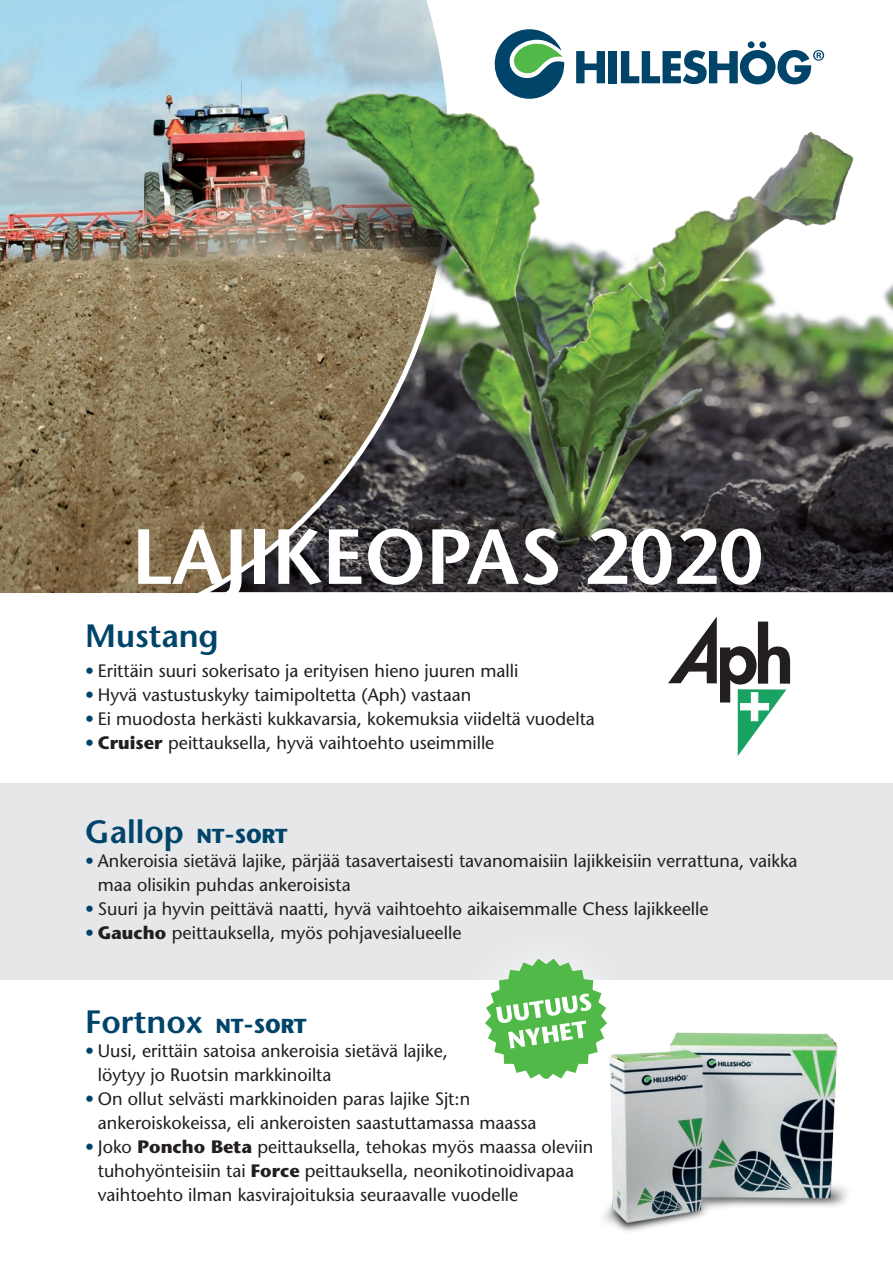
<style>
.page{position:relative;width:893px;height:1263px;background:#fff}
.page>*{position:absolute;margin:0;border:0;box-sizing:border-box;transform-origin:0 0}
.t1{font:600 77.85px "Stone Sans";color:#fff}
.t2{font:600 32.25px "Stone Sans";color:#00446a}
.t3{font:18px/24px "Stone Sans";color:#231f20}
.s1{color:#00446a}
.s2{font-weight:700}
.s3{font-weight:700;font-size:20.25px}
.s4{font-weight:700;font-size:28.95px}
</style>
<div class="page">
<img style="left:454px;top:68px;width:439px;height:524px">
<div style="left:0;top:783px;width:893px;height:196px;background:#e6e7e9"></div>
<svg style="left:668px;top:616px;width:122px;height:140px"></svg>
<div style="left:449px;top:922px;width:194px;height:194px;background:#fff;opacity:.5"></div>
<svg style="left:485px;top:958px;width:122px;height:121px"></svg>
<svg style="left:495px;top:29px;width:69px;height:70px"></svg>
<svg style="left:576px;top:51px;width:29px;height:32px"></svg>
<div style="left:609px;top:51px;width:8px;height:32px;background:#00446a"></div>
<svg style="left:621px;top:50px;width:203px;height:34px"></svg>
<div style="left:748px;top:41px;width:6px;height:7px;background:#00446a;border-radius:50%"></div>
<div style="left:759px;top:41px;width:7px;height:7px;background:#00446a;border-radius:50%"></div>
<img style="left:554px;top:999px;width:294px;height:233px">
<img style="left:0;top:0;width:454px;height:593px">
<img style="left:291px;top:68px;width:218px;height:239px">
<h1 class="t1" style="left:132px;top:508px;width:633px">LAJIKEOPAS 2020</h1>
<h2 class="t2" style="left:85px;top:616px;width:135px">Mustang</h2>
<p class="t3" style="left:85px;top:659px;width:435px"><span class="s1">•</span> Erittäin suuri sokerisato ja erityisen hieno juuren malli</p>
<p class="t3" style="left:85px;top:683px;width:388px"><span class="s1">•</span> Hyvä vastustuskyky taimipoltetta (Aph) vastaan</p>
<p class="t3" style="left:85px;top:707px;width:511px"><span class="s1">•</span> Ei muodosta herkästi kukkavarsia, kokemuksia viideltä vuodelta</p>
<p class="t3" style="left:85px;top:731px;width:411px"><span class="s1">•</span> <span class="s2">Cruiser</span> peittauksella, hyvä vaihtoehto useimmille</p>
<h2 class="t2" style="left:85px;top:812px;width:204px">Gallop <span class="s3">NT</span><span class="s4">-</span><span class="s3">SORT</span></h2>
<p class="t3" style="left:98px;top:848px;width:701px;text-indent:-13px"><span class="s1">•</span> Ankeroisia sietävä lajike, pärjää tasavertaisesti tavanomaisiin lajikkeisiin verrattuna, vaikka maa olisikin puhdas ankeroisista</p>
<p class="t3" style="left:85px;top:896px;width:625px"><span class="s1">•</span> Suuri ja hyvin peittävä naatti, hyvä vaihtoehto aikaisemmalle Chess lajikkeelle</p>
<p class="t3" style="left:85px;top:920px;width:378px"><span class="s1">•</span> <span class="s2">Gaucho</span> peittauksella, myös pohjavesialueelle</p>
<h2 class="t2" style="left:85px;top:1001px;width:223px">Fortnox <span class="s3">NT</span><span class="s4">-</span><span class="s3">SORT</span></h2>
<p class="t3" style="left:98px;top:1038px;width:352px;text-indent:-13px"><span class="s1">•</span> Uusi, erittäin satoisa ankeroisia sietävä lajike, löytyy jo Ruotsin markkinoilta</p>
<p class="t3" style="left:98px;top:1086px;width:440px;text-indent:-13px"><span class="s1">•</span> On ollut selvästi markkinoiden paras lajike Sjt:n ankeroiskokeissa, eli ankeroisten saastuttamassa maassa</p>
<p class="t3" style="left:98px;top:1134px;width:497px;text-indent:-13px"><span class="s1">•</span> Joko <span class="s2">Poncho Beta</span> peittauksella, tehokas myös maassa oleviin tuhohyönteisiin tai <span class="s2">Force</span> peittauksella, neonikotinoidivapaa vaihtoehto ilman kasvirajoituksia seuraavalle vuodelle</p>
</div>
